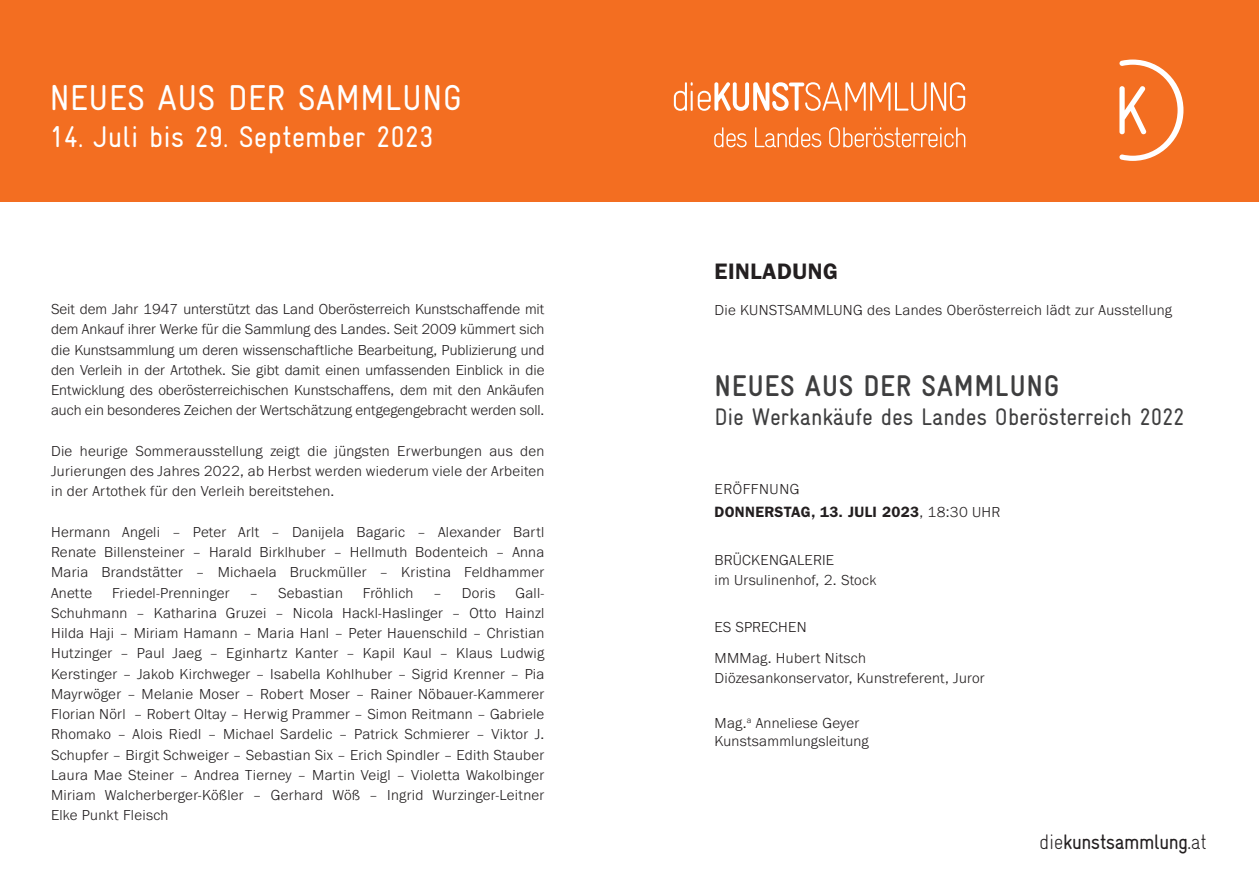
<style>
.page{position:relative;width:1259px;height:893px;background:#fff}
.page>*{position:absolute;margin:0;border:0;box-sizing:border-box;transform-origin:0 0}
.t1{font:condensed 36px "Gravur";color:#fff}
.t2{font:condensed 30px "Gravur";color:#fff}
.t3{font:700 condensed 30px "Gravur";letter-spacing:.02em;color:#3e3e3f}
.t4{font:condensed 24px "Gravur";letter-spacing:-.01em;color:#3e3e3f}
.t5{font:600 22.5px "ITC Franklin Gothic Std";letter-spacing:.02em;color:#231f20}
.t6{font:condensed 21px "Gravur";letter-spacing:-.025em;color:#231f20}
.t7{font:300 15px/20.2px "Franklin Gothic URW";letter-spacing:.02em;color:#231f20;text-align:justify}
.t8{font:600 15px "ITC Franklin Gothic Std";letter-spacing:.02em;color:#231f20}
.s1{font-family:"ITC Franklin Gothic Std";font-weight:600}
.s2{font-weight:300}
</style>
<div class="page">
<div style="left:0;top:0;width:1259px;height:202px;background:#f36e21"></div>
<svg style="left:674px;top:82px;width:291px;height:29px"></svg>
<svg style="left:714px;top:127px;width:32px;height:20px"></svg>
<svg style="left:755px;top:127px;width:66px;height:20px"></svg>
<svg style="left:829px;top:127px;width:136px;height:20px"></svg>
<svg style="left:1119px;top:60px;width:64px;height:101px"></svg>
<h1 class="t1" style="left:49px;top:77px;width:414px">Neues aus der Sammlung</h1>
<h2 class="t2" style="left:49px;top:120px;width:386px">14. Juli bis 29. September 2023</h2>
<p class="t7" style="left:51px;top:299px;width:495px">Seit dem Jahr 1947 unterstützt das Land Oberösterreich Kunstschaffende mit dem Ankauf ihrer Werke für die Sammlung des Landes. Seit 2009 kümmert sich die Kunstsammlung um deren wissenschaftliche Bearbeitung, Publizierung und den Verleih in der Artothek. Sie gibt damit einen umfassenden Einblick in die Entwicklung des oberösterreichischen Kunstschaffens, dem mit den Ankäufen auch ein besonderes Zeichen der Wertschätzung entgegengebracht werden soll.</p>
<p class="t7" style="left:51px;top:440px;width:495px">Die heurige Sommerausstellung zeigt die jüngsten Erwerbungen aus den Jurierungen des Jahres 2022, ab Herbst werden wiederum viele der Arbeiten in der Artothek für den Verleih bereitstehen.</p>
<p class="t7" style="left:51px;top:521px;width:495px">Hermann Angeli – Peter Arlt – Danijela Bagaric – Alexander Bartl Renate Billensteiner – Harald Birklhuber – Hellmuth Bodenteich – Anna Maria Brandstätter – Michaela Bruckmüller – Kristina Feldhammer Anette</p>
<p class="t7" style="left:112px;top:582px;width:119px">Friedel-Prenninger</p>
<p class="t7" style="left:249px;top:582px;width:95px">– Sebastian</p>
<p class="t7" style="left:363px;top:582px;width:52px">Fröhlich</p>
<p class="t7" style="left:433px;top:582px;width:64px">– Doris</p>
<p class="t7" style="left:51px;top:582px;width:495px;text-indent:464px">Gall-Schuhmann – Katharina Gruzei – Nicola Hackl-Haslinger – Otto Hainzl Hilda Haji – Miriam Hamann – Maria Hanl – Peter Hauenschild – Christian Hutzinger – Paul Jaeg – Eginhartz Kanter – Kapil Kaul – Klaus Ludwig Kerstinger – Jakob Kirchweger – Isabella Kohlhuber – Sigrid Krenner – Pia Mayrwöger – Melanie Moser – Robert Moser – Rainer Nöbauer-Kammerer Florian Nörl – Robert Oltay – Herwig Prammer – Simon Reitmann – Gabriele Rhomako – Alois Riedl – Michael Sardelic – Patrick Schmierer – Viktor J.<br>Schupfer – Birgit Schweiger – Sebastian Six – Erich Spindler – Edith Stauber Laura Mae Steiner – Andrea Tierney – Martin Veigl – Violetta Wakolbinger Miriam Walcherberger-Kößler – Gerhard Wöß – Ingrid Wurzinger-Leitner Elke Punkt Fleisch</p>
<h3 class="t5" style="left:714px;top:258px;width:125px">EINLADUNG</h3>
<p class="t7" style="left:714px;top:300px;width:459px">Die KUNSTSAMMLUNG des Landes Oberösterreich lädt zur Ausstellung</p>
<h2 class="t3" style="left:714px;top:369px;width:165px">NEUES AUS DER</h2>
<h2 class="t3" style="left:921px;top:369px;width:35px">SAMM</h2>
<h2 class="t3" style="left:995px;top:369px;width:66px">LUNG</h2>
<h3 class="t4" style="left:714px;top:403px;width:472px">Die Werkankäufe des Landes Oberösterreich 2022</h3>
<p class="t7" style="left:714px;top:479px;width:20px">Eröffnung</p>
<p class="t8" style="left:714px;top:503px;width:31px">DONNE</p>
<p class="t8" style="left:764px;top:503px;width:99px">RSTAG , 13. JULI</p>
<p class="t7" style="left:882px;top:502px;width:109px"><span class="s1">2023</span>, 18:30 Uhr</p>
<p class="t7" style="left:714px;top:549px;width:163px">BRÜCKENGALERIE<br>im Ursulinenhof, 2. Stock</p>
<p class="t7" style="left:714px;top:611px;width:153px;line-height:30.8px">ES SPRECHEN<br>MMMag. Hubert Nitsch</p>
<p class="t7" style="left:714px;top:668px;width:272px">Diözesankonservator, Kunstreferent, Juror</p>
<p class="t7" style="left:714px;top:714px;width:156px;line-height:18px">Mag.<sup>a</sup> Anneliese Geyer<br>Kunstsammlungsleitung</p>
<h3 class="t6" style="left:1039px;top:830px;width:169px"><span class="s2">die</span>kunstsammlung.<span class="s2">at</span></h3>
</div>
